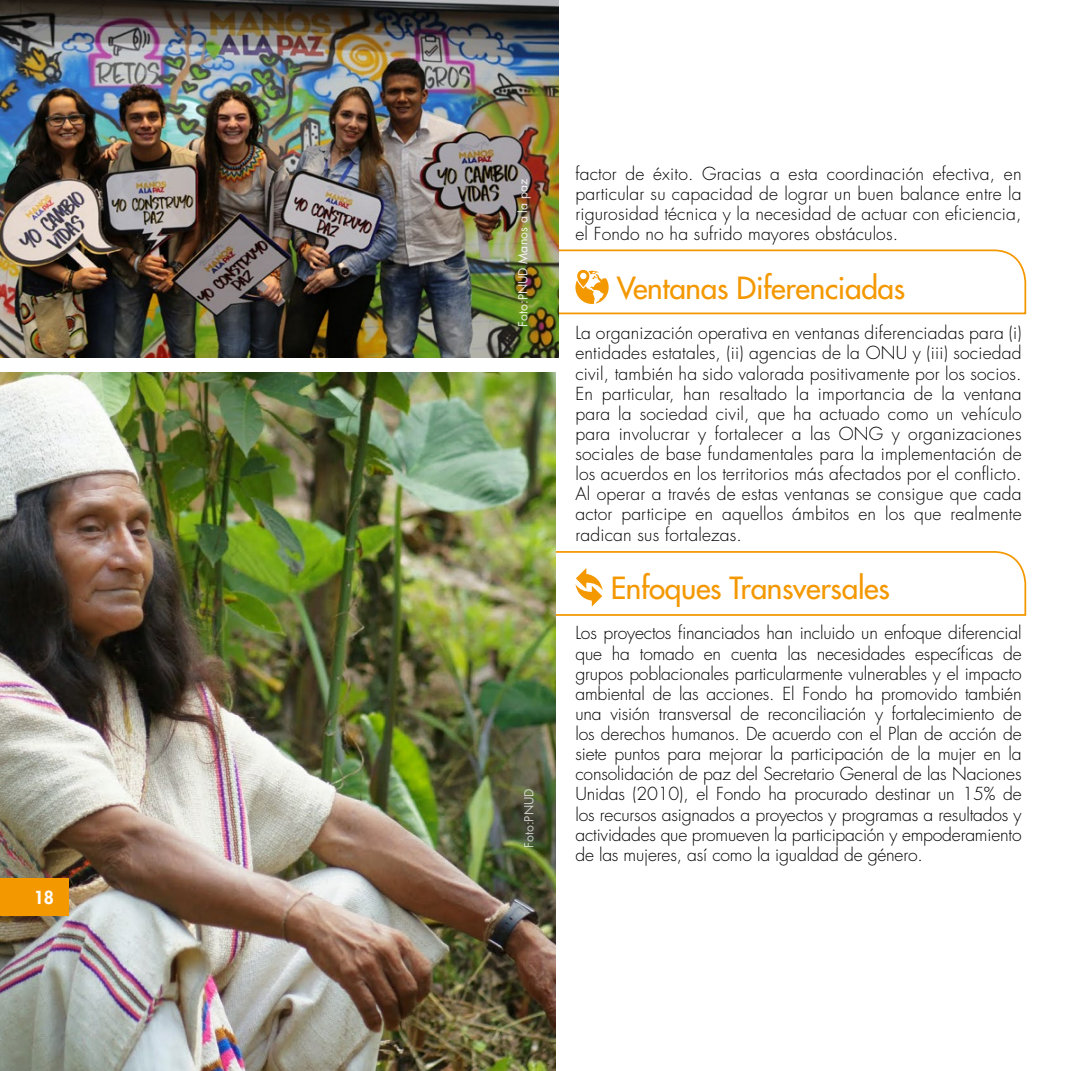
<style>
.page{position:relative;width:1071px;height:1071px;background:#fff}
.page>*{position:absolute;margin:0;border:0;box-sizing:border-box;transform-origin:0 0}
.t1{font:500 29.75px "Futura Std";letter-spacing:-.01em;color:#f49800}
.t2{font:300 17.5px/20.1px "Futura Std";letter-spacing:.01em;color:#000;text-align:justify}
.t3{font:800 17.5px "Futura Std";color:#fff}
.t4{font:12.25px "Futura Std";color:#fff}
</style>
<div class="page">
<svg style="left:559px;top:249px;width:468px;height:66px"></svg>
<svg style="left:555px;top:550px;width:472px;height:67px"></svg>
<img style="left:0;top:0;width:559px;height:358px">
<img style="left:0;top:373px;width:555px;height:698px">
<div style="left:0;top:878px;width:69px;height:38px;background:#f49800"></div>
<p class="t3" style="left:34px;top:887px;width:22px">18</p>
<p class="t4" style="left:515px;top:327px;width:150px;rotate:-90deg">Foto:PNUD Manos a la paz</p>
<p class="t4" style="left:521px;top:848px;width:61px;rotate:-90deg">Foto:PNUD</p>
<p class="t2" style="left:575px;top:164px;width:448px">factor de éxito. Gracias a esta coordinación efectiva, en particular su capacidad de lograr un buen balance entre la rigurosidad técnica y la necesidad de actuar con eficiencia, el Fondo no ha sufrido mayores obstáculos.</p>
<h1 class="t1" style="left:617px;top:269px;width:290px">Ventanas Diferenciadas</h1>
<p class="t2" style="left:575px;top:323px;width:448px">La organización operativa en ventanas diferenciadas para (i) entidades estatales, (ii) agencias de la ONU y (iii) sociedad civil, también ha sido valorada positivamente por los socios.<br>En particular, han resaltado la importancia de la ventana para la sociedad civil, que ha actuado como un vehículo para involucrar y fortalecer a las ONG y organizaciones sociales de base fundamentales para la implementación de los acuerdos en los territorios más afectados por el conflicto.<br>Al operar a través de estas ventanas se consigue que cada actor participe en aquellos ámbitos en los que realmente radican sus fortalezas.</p>
<h1 class="t1" style="left:611px;top:570px;width:281px">Enfoques Transversales</h1>
<p class="t2" style="left:575px;top:623px;width:448px">Los proyectos financiados han incluido un enfoque diferencial que ha tomado en cuenta las necesidades específicas de grupos poblacionales particularmente vulnerables y el impacto ambiental de las acciones. El Fondo ha promovido también una visión transversal de reconciliación y fortalecimiento de los derechos humanos. De acuerdo con el Plan de acción de siete puntos para mejorar la participación de la mujer en la consolidación de paz del Secretario General de las Naciones Unidas (2010), el Fondo ha procurado destinar un 15% de los recursos asignados a proyectos y programas a resultados y actividades que promueven la participación y empoderamiento de las mujeres, así como la igualdad de género.</p>
</div>
